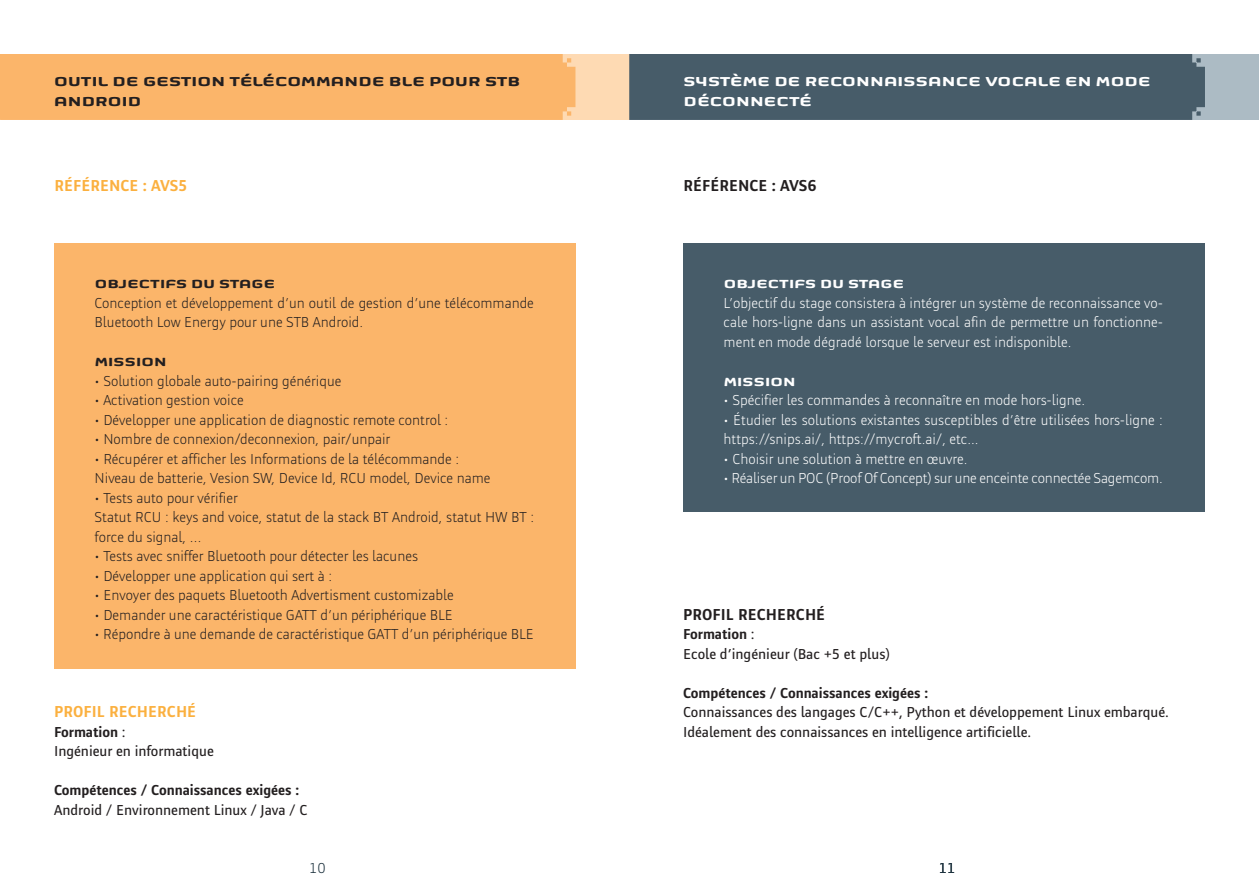
<style>
.page{position:relative;width:1259px;height:893px;background:#fff}
.page>*{position:absolute;margin:0;border:0;box-sizing:border-box;transform-origin:0 0}
.t1{font:700 16.5px/19.8px "Sagemcom Title";letter-spacing:.01em;color:#fff}
.t2{font:700 16.5px/19.8px "Sagemcom Title";letter-spacing:.01em;color:#231f20}
.t3{font:700 16.5px "Sagemcom Type";color:#fbb03f}
.t4{font:700 16.5px "Sagemcom Type";color:#231f20}
.t5{font:300 15px/19.5px "Sagemcom Type";color:#231f20}
.t6{font:300 15px/19.5px "Sagemcom Type";color:#fff;text-align:justify}
.t7{font:15px/19.5px "Sagemcom Type";color:#231f20}
.t8{font:700 15px "Sagemcom Type";color:#231f20}
.t9{font:700 15px "Sagemcom Title";letter-spacing:.01em;color:#231f20}
.t10{font:700 15px "Sagemcom Title";letter-spacing:.01em;color:#fff}
.t11{font:300 15px "Sagemcom Type";color:#1d323e}
.s1{font-weight:700}
</style>
<div class="page">
<div style="left:1px;top:54px;width:628px;height:66px;background:#fedab3"></div>
<div style="left:0;top:54px;width:575px;height:66px;background:#fbb56a"></div>
<div style="left:54px;top:244px;width:521px;height:425px;background:#fbb56a"></div>
<div style="left:683px;top:244px;width:522px;height:268px;background:#475c69"></div>
<div style="left:630px;top:54px;width:629px;height:66px;background:#acbbc4"></div>
<div style="left:629px;top:54px;width:576px;height:66px;background:#475c69"></div>
<p class="t2" style="left:54px;top:72px;width:468px">OUTIL DE GESTION TÉLÉCOMMANDE BLE POUR STB<br>ANDROID</p>
<p class="t1" style="left:683px;top:72px;width:468px">SYSTÈME DE RECONNAISSANCE VOCALE EN MODE<br>DÉCONNECTÉ</p>
<p class="t3" style="left:55px;top:176px;width:135px">RÉFÉRENCE : AVS5</p>
<p class="t4" style="left:683px;top:176px;width:135px">RÉFÉRENCE : AVS6</p>
<p class="t9" style="left:95px;top:277px;width:182px">OBJECTIFS DU STAGE</p>
<p class="t5" style="left:95px;top:293px;width:441px">Conception et développement d’un outil de gestion d’une télécommande<br>Bluetooth Low Energy pour une STB Android.</p>
<p class="t9" style="left:95px;top:355px;width:73px">MISSION</p>
<p class="t5" style="left:95px;top:371px;width:248px">• Solution globale auto-pairing générique</p>
<p class="t5" style="left:95px;top:390px;width:151px">• Activation gestion voice</p>
<p class="t5" style="left:95px;top:410px;width:355px">• Développer une application de diagnostic remote control :</p>
<p class="t5" style="left:95px;top:429px;width:297px">• Nombre de connexion/deconnexion, pair/unpair</p>
<p class="t5" style="left:95px;top:449px;width:397px">• Récupérer et afficher les Informations de la télécommande :<br>Niveau de batterie, Vesion SW, Device Id, RCU model, Device name</p>
<p class="t5" style="left:95px;top:488px;width:441px">• Tests auto pour vérifier<br>Statut RCU : keys and voice, statut de la stack BT Android, statut HW BT : force du signal, …</p>
<p class="t5" style="left:95px;top:546px;width:325px">• Tests avec sniffer Bluetooth pour détecter les lacunes</p>
<p class="t5" style="left:95px;top:566px;width:239px">• Développer une application qui sert à :</p>
<p class="t5" style="left:95px;top:585px;width:360px">• Envoyer des paquets Bluetooth Advertisment customizable</p>
<p class="t5" style="left:95px;top:605px;width:360px">• Demander une caractéristique GATT d’un périphérique BLE</p>
<p class="t5" style="left:95px;top:624px;width:441px">• Répondre à une demande de caractéristique GATT d’un périphérique BLE</p>
<p class="t3" style="left:54px;top:703px;width:144px">PROFIL RECHERCHÉ</p>
<p class="t7" style="left:54px;top:722px;width:161px"><span class="s1">Formation</span> :<br>Ingénieur en informatique</p>
<p class="t8" style="left:54px;top:782px;width:247px">Compétences / Connaissances exigées :</p>
<p class="t7" style="left:54px;top:800px;width:255px">Android / Environnement Linux / Java / C</p>
<p class="t10" style="left:723px;top:277px;width:182px">OBJECTIFS DU STAGE</p>
<p class="t6" style="left:723px;top:293px;width:441px">L’objectif du stage consistera à intégrer un système de reconnaissance vo&shy;cale hors-ligne dans un assistant vocal afin de permettre un fonctionne&shy;ment en mode dégradé lorsque le serveur est indisponible.</p>
<p class="t10" style="left:723px;top:374px;width:73px">MISSION</p>
<p class="t6" style="left:723px;top:390px;width:363px">• Spécifier les commandes à reconnaître en mode hors-ligne.</p>
<p class="t6" style="left:723px;top:410px;width:441px">• Étudier les solutions existantes susceptibles d’être utilisées hors-ligne : https://snips.ai/, https://mycroft.ai/, etc...</p>
<p class="t6" style="left:723px;top:449px;width:246px">• Choisir une solution à mettre en œuvre.</p>
<p class="t6" style="left:723px;top:468px;width:441px">• Réaliser un POC (Proof Of Concept) sur une enceinte connectée Sagemcom.</p>
<p class="t4" style="left:683px;top:605px;width:144px">PROFIL RECHERCHÉ</p>
<p class="t7" style="left:683px;top:624px;width:208px"><span class="s1">Formation</span> :<br>Ecole d’ingénieur (Bac +5 et plus)</p>
<p class="t8" style="left:683px;top:684px;width:247px">Compétences / Connaissances exigées :</p>
<p class="t7" style="left:683px;top:702px;width:487px">Connaissances des langages C/C++, Python et développement Linux embarqué.<br>Idéalement des connaissances en intelligence artificielle.</p>
<p class="t11" style="left:309px;top:860px;width:18px">10</p>
<p class="t11" style="left:938px;top:860px;width:18px">11</p>
</div>
